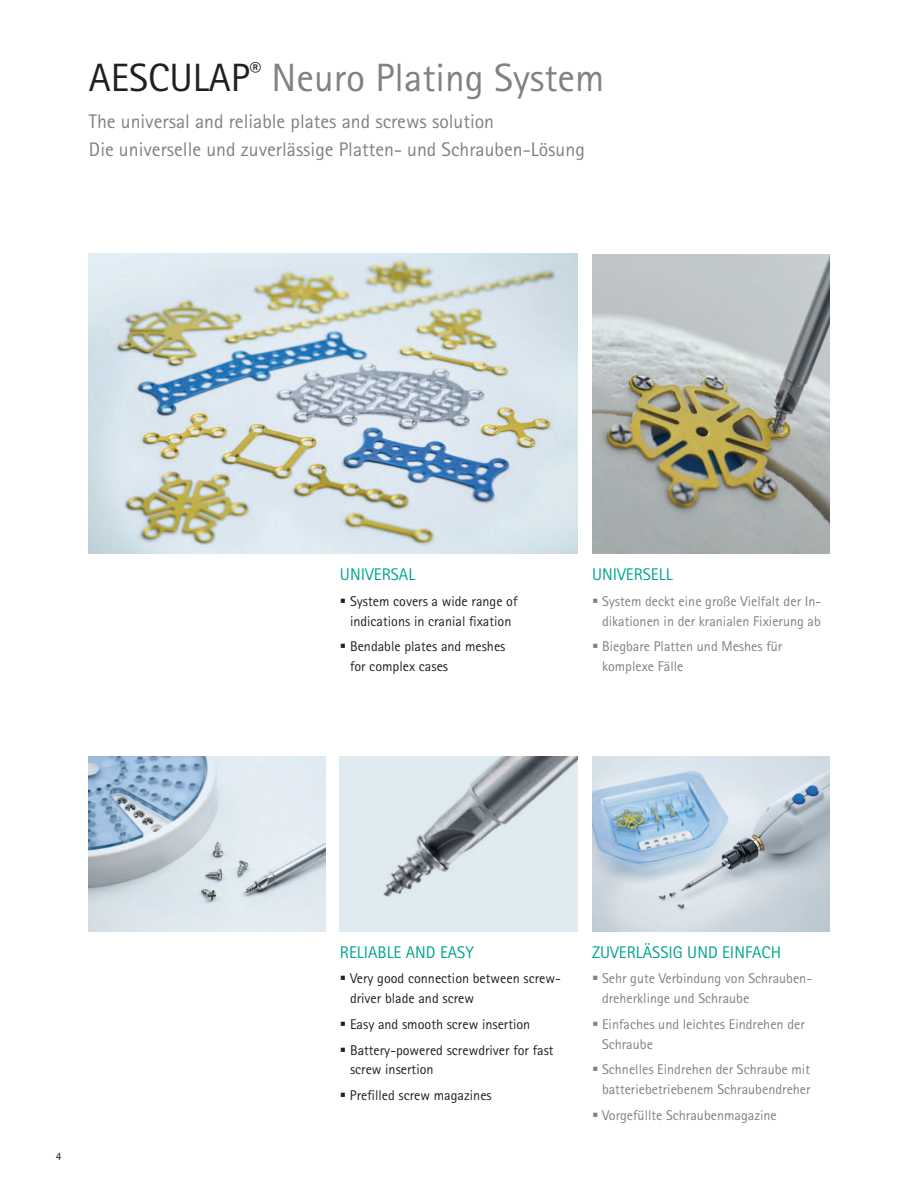
<style>
.page{position:relative;width:918px;height:1188px;background:#fff}
.page>*{position:absolute;margin:0;border:0;box-sizing:border-box;transform-origin:0 0}
.t1{font:39.45px "Rotis Sans Serif Pro";color:#7f8184}
.t2{font:19.8px/28.2px "Rotis Sans Serif Pro";color:#7f8184}
.t3{font:16.95px "Rotis Sans Serif Pro";color:#00a68e}
.t4{font:14.1px/19.8px "Rotis Sans Serif Pro";color:#7f8184}
.t5{font:14.1px/19.8px "Rotis Sans Serif Pro";color:#231f20}
.t6{font:11.25px "Rotis Sans Serif Pro";color:#231f20}
.s1{color:#231f20}
</style>
<div class="page">
<img style="left:89px;top:253px;width:488px;height:300px">
<img style="left:88px;top:757px;width:237px;height:174px">
<img style="left:340px;top:757px;width:237px;height:174px">
<img style="left:593px;top:757px;width:236px;height:174px">
<img style="left:592px;top:254px;width:237px;height:299px">
<h1 class="t1" style="left:89px;top:63px;width:517px"><span class="s1">AESCULAP</span><sup>®</sup> Neuro Plating System</h1>
<h2 class="t2" style="left:89px;top:109px;width:497px">The universal and reliable plates and screws solution<br>Die universelle und zuverlässige Platten- und Schrauben-Lösung</h2>
<p class="t6" style="left:56px;top:1152px;width:7px">4</p>
<p class="t3" style="left:340px;top:568px;width:77px">UNIVERSAL</p>
<p class="t5" style="left:350px;top:592px;width:169px">System covers a wide range of indications in cranial fixation</p>
<p class="t5" style="left:350px;top:638px;width:157px">Bendable plates and meshes for complex cases</p>
<p class="t3" style="left:592px;top:568px;width:82px">UNIVERSELL</p>
<p class="t4" style="left:602px;top:592px;width:221px">System deckt eine große Vielfalt der In&shy;dikationen in der kranialen Fixierung ab</p>
<p class="t4" style="left:602px;top:638px;width:182px">Biegbare Platten und Meshes für komplexe Fälle</p>
<p class="t3" style="left:340px;top:946px;width:135px">RELIABLE AND EASY</p>
<p class="t5" style="left:350px;top:970px;width:212px">Very good connection between screw&shy;driver blade and screw</p>
<p class="t5" style="left:350px;top:1012px;width:205px;line-height:25.8px">Easy and smooth screw insertion<br>Battery-powered screwdriver for fast</p>
<p class="t5" style="left:350px;top:1058px;width:143px;line-height:25.8px">screw insertion<br>Prefilled screw magazines</p>
<p class="t3" style="left:592px;top:946px;width:191px">ZUVERLÄSSIG UND EINFACH</p>
<p class="t4" style="left:602px;top:970px;width:212px">Sehr gute Verbindung von Schrauben&shy;dreherklinge und Schraube</p>
<p class="t4" style="left:602px;top:1015px;width:204px">Einfaches und leichtes Eindrehen der<br>Schraube</p>
<p class="t4" style="left:602px;top:1061px;width:210px">Schnelles Eindrehen der Schraube mit batteriebetriebenem Schraubendreher</p>
<p class="t4" style="left:602px;top:1106px;width:176px">Vorgefüllte Schraubenmagazine</p>
</div>
